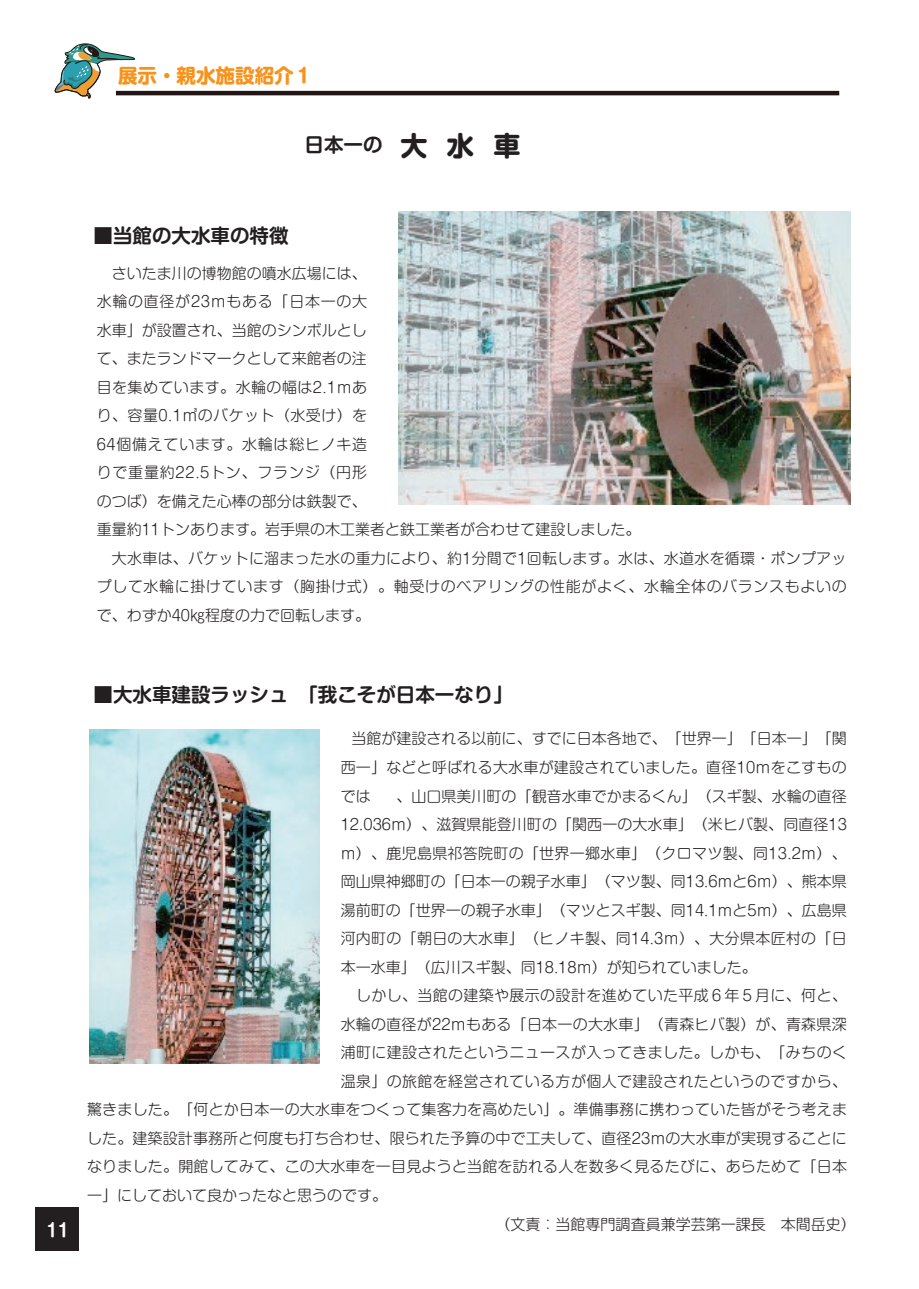
<style>
.page{position:relative;width:919px;height:1289px;background:#fff}
.page>*{position:absolute;margin:0;border:0;box-sizing:border-box;transform-origin:0 0}
.t1{font:700 27px "Shin M Go Pro";color:#231f20}
.t2{font:700 19.5px "Shin M Go Pro De";color:#231f20}
.t3{font:700 19.5px "Shin M Go Pro";color:#f7931d}
.t4{font:700 18px "Shin M Go Pro De";color:#fff}
.t5{font:300 15px/28.5px "Shin M Go Pro";letter-spacing:.015em;color:#231f20}
</style>
<div class="page">
<div style="left:35px;top:1207px;width:43px;height:44px;background:#231f20"></div>
<svg style="left:55px;top:44px;width:80px;height:55px"></svg>
<hr style="left:116px;top:91px;width:723px;height:4px;background:#211613">
<img style="left:90px;top:729px;width:229px;height:334px">
<img style="left:398px;top:212px;width:452px;height:292px">
<h2 class="t3" style="left:118px;top:60px;width:196px">展示・親水施設紹介１</h2>
<h2 class="t2" style="left:304px;top:128px;width:79px">日本一の</h2>
<h1 class="t1" style="left:400px;top:123px;width:121px">大水車</h1>
<h2 class="t2" style="left:93px;top:220px;width:196px">■当館の大水車の特徴</h2>
<p class="t5" style="left:97px;top:257px;width:751px">　さいたま川の博物館の噴水広場には、<br>水輪の直径が23ｍもある「日本一の大<br>水車」が設置され、当館のシンボルとし<br>て、またランドマークとして来館者の注<br>目を集めています。水輪の幅は2.1ｍあ<br>り、容量0.1㎥のバケット（水受け）を<br>64個備えています。水輪は総ヒノキ造<br>りで重量約22.5トン、フランジ（円形<br>のつば）を備えた心棒の部分は鉄製で、<br>重量約11トンあります。岩手県の木工業者と鉄工業者が合わせて建設しました。<br>　大水車は、バケットに溜まった水の重力により、約1分間で1回転します。水は、水道水を循環・ポンプアップして水輪に掛けています（胸掛け式）。軸受けのベアリングの性能がよく、水輪全体のバランスもよいので、わずか40㎏程度の力で回転します。</p>
<p class="t4" style="left:47px;top:1215px;width:24px">11</p>
<h2 class="t2" style="left:93px;top:679px;width:421px">■大水車建設ラッシュ　「我こそが日本一なり」</h2>
<p class="t5" style="left:340px;top:722px;width:507px;text-align:justify;text-indent:11px">当館が建設される以前に、すでに日本各地で、「世界一」「日本一」「関西一」などと呼ばれる大水車が建設されていました。直径10ｍをこすものでは</p>
<p class="t5" style="left:396px;top:779px;width:451px">、山口県美川町の「観音水車でかまるくん」（スギ製、水輪の直径</p>
<p class="t5" style="left:340px;top:808px;width:508px">12.036ｍ）、滋賀県能登川町の「関西一の大水車」（米ヒバ製、同直径13</p>
<p class="t5" style="left:340px;top:836px;width:507px">ｍ）、鹿児島県祁答院町の「世界一郷水車」（クロマツ製、同13.2ｍ）、</p>
<p class="t5" style="left:340px;top:865px;width:507px">岡山県神郷町の「日本一の親子水車」（マツ製、同13.6ｍと6ｍ）、熊本県</p>
<p class="t5" style="left:340px;top:893px;width:507px">湯前町の「世界一の親子水車」（マツとスギ製、同14.1ｍと5ｍ）、広島県</p>
<p class="t5" style="left:340px;top:922px;width:507px">河内町の「朝日の大水車」（ヒノキ製、同14.3ｍ）、大分県本匠村の「日</p>
<p class="t5" style="left:340px;top:950px;width:417px">本一水車」（広川スギ製、同18.18ｍ）が知られていました。</p>
<p class="t5" style="left:340px;top:979px;width:508px">　しかし、当館の建築や展示の設計を進めていた平成６年５月に、何と、</p>
<p class="t5" style="left:340px;top:1007px;width:507px">水輪の直径が22ｍもある「日本一の大水車」（青森ヒバ製）が、青森県深</p>
<p class="t5" style="left:340px;top:1036px;width:508px">浦町に建設されたというニュースが入ってきました。しかも、「みちのく</p>
<p class="t5" style="left:340px;top:1064px;width:508px">温泉」の旅館を経営されている方が個人で建設されたというのですから、</p>
<p class="t5" style="left:87px;top:1093px;width:761px">驚きました。「何とか日本一の大水車をつくって集客力を高めたい」。準備事務に携わっていた皆がそう考えま</p>
<p class="t5" style="left:87px;top:1121px;width:761px">した。建築設計事務所と何度も打ち合わせ、限られた予算の中で工夫して、直径23ｍの大水車が実現することに</p>
<p class="t5" style="left:87px;top:1150px;width:761px">なりました。開館してみて、この大水車を一目見ようと当館を訪れる人を数多く見るたびに、あらためて「日本</p>
<p class="t5" style="left:87px;top:1178px;width:301px">一」にしておいて良かったなと思うのです。</p>
<p class="t5" style="left:495px;top:1208px;width:361px">（文責：当館専門調査員兼学芸第一課長　本間岳史）</p>
</div>
